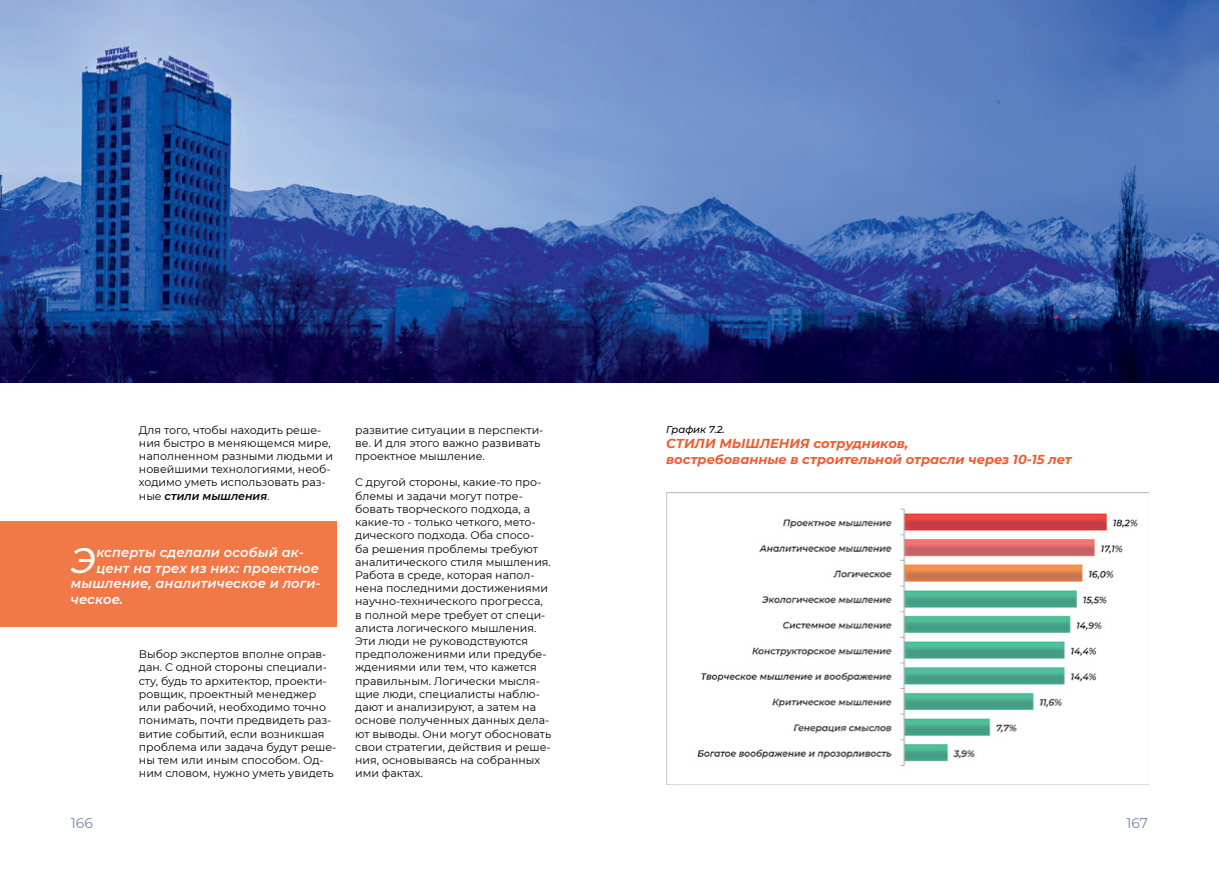
<style>
.page{position:relative;width:1219px;height:871px;background:#fff}
.page>*{position:absolute;margin:0;border:0;box-sizing:border-box;transform-origin:0 0}
.t1{font:italic 500 35.3px "Montserrat";color:#fff}
.t2{font:14px "Montserrat";color:#7287ab}
.t3{font:italic 600 13px "Montserrat";letter-spacing:.01em;color:#fff}
.t4{font:italic 700 13px/15.6px "Montserrat";color:#f15b32}
.t5{font:11px/13.2px "Montserrat";color:#000}
.t6{font:italic 500 10px "Montserrat";color:#000}
.s1{font-weight:600;font-style:italic}
</style>
<div class="page">
<img style="left:666px;top:492px;width:482px;height:292px">
<div style="left:0;top:521px;width:336px;height:106px;background:#f17948"></div>
<img style="left:0;top:0;width:1219px;height:382px">
<p class="t5" style="left:139px;top:422px;width:196px">Для того, чтобы находить реше&shy;ния быстро в меняющемся мире, наполненном разными людьми и новейшими технологиями, необ&shy;ходимо уметь использовать раз&shy;ные <span class="s1">стили мышления</span>.</p>
<h1 class="t1" style="left:71px;top:535px;width:27px">Э</h1>
<p class="t3" style="left:96px;top:543px;width:209px">ксперты сделали особый ак-</p>
<p class="t3" style="left:96px;top:558px;width:224px">цент на трех из них: проектное</p>
<p class="t3" style="left:71px;top:574px;width:251px">мышление, аналитическое и логи-</p>
<p class="t3" style="left:71px;top:590px;width:54px">ческое.</p>
<p class="t5" style="left:139px;top:647px;width:199px">Выбор экспертов вполне оправ&shy;дан. С одной стороны специали&shy;сту, будь то архитектор, проекти&shy;ровщик, проектный менеджер или рабочий, необходимо точно понимать, почти предвидеть раз&shy;витие событий, если возникшая проблема или задача будут реше&shy;ны тем или иным способом. Од&shy;ним словом, нужно уметь увидеть</p>
<p class="t5" style="left:355px;top:422px;width:190px">развитие ситуации в перспекти&shy;ве. И для этого важно развивать проектное мышление.</p>
<p class="t5" style="left:355px;top:475px;width:198px">С другой стороны, какие-то про&shy;блемы и задачи могут потре&shy;бовать творческого подхода, а какие-то - только четкого, мето&shy;дического подхода. Оба спосо-<br>ба решения проблемы требуют аналитического стиля мышления.<br>Работа в среде, которая напол&shy;нена последними достижениями научно-технического прогресса, в полной мере требует от специ&shy;алиста логического мышления.<br>Эти люди не руководствуются предположениями или предубе&shy;ждениями или тем, что кажется правильным. Логически мысля&shy;щие люди, специалисты наблю&shy;дают и анализируют, а затем на основе полученных данных дела&shy;ют выводы. Они могут обосновать свои стратегии, действия и реше&shy;ния, основываясь на собранных ими фактах.</p>
<p class="t6" style="left:666px;top:422px;width:60px">График 7.2.</p>
<p class="t4" style="left:666px;top:435px;width:407px">СТИЛИ МЫШЛЕНИЯ сотрудников,<br>востребованные в строительной отрасли через 10-15 лет</p>
<p class="t2" style="left:71px;top:812px;width:24px">166</p>
<p class="t2" style="left:1126px;top:812px;width:23px">167</p>
</div>
